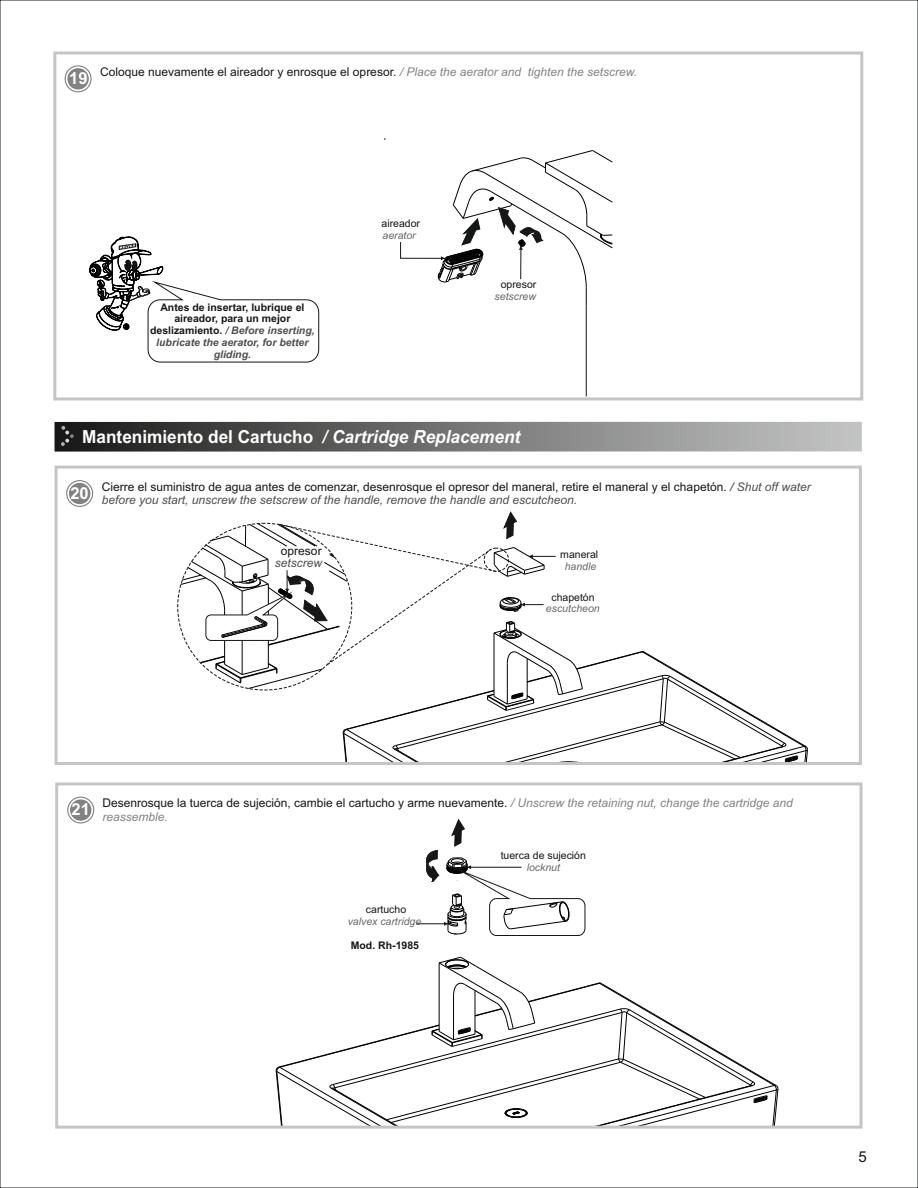
<style>
.page{position:relative;width:918px;height:1188px;background:#fff}
.page>*{position:absolute;margin:0;border:0;box-sizing:border-box;transform-origin:0 0}
.t1{font:700 18px "Arial";color:#fff;scale:.95 1}
.t2{font:italic 700 18px "Arial";color:#fff;scale:.95 1}
.t3{font:700 16.65px "Arial";color:#fff}
.t4{font:700 16.5px "Arial";color:#fff}
.t5{font:15px "Arial";color:#151616}
.t6{font:12px/13.4px "Arial";color:#151616}
.t7{font:italic 12px "Arial";color:#4e4e4d}
.t8{font:700 10.5px/11.7px "Arial";color:#151616;text-align:center}
.t9{font:10.5px "Arial";color:#151616}
.t10{font:italic 10.5px "Arial";color:#686868}
.t11{font:italic 10.5px "Arial";color:#666}
.s1{font-style:italic;color:#818281}
.s2{font-style:italic;color:#4e4e4d}
.s3{font-style:italic;color:#323232}
</style>
<div class="page">
<div style="left:55px;top:782px;width:808px;height:347px;border:3px solid #c5c5c5"></div>
<div style="left:67px;top:797px;width:27px;height:27px;border:1px solid #818281;border-radius:50%"></div>
<div style="left:70px;top:799px;width:21px;height:22px;background:#818281;border-radius:50%"></div>
<hr style="left:416px;top:924px;width:32px;height:1px;background:#151616">
<svg style="left:424px;top:819px;width:162px;height:117px"></svg>
<svg style="left:276px;top:957px;width:503px;height:170px"></svg>
<div style="left:55px;top:422px;width:807px;height:30px;background:linear-gradient(to right,#1b1a1a,#c8c9c9)"></div>
<svg style="left:61px;top:426px;width:13px;height:20px"></svg>
<div style="left:55px;top:466px;width:807px;height:299px;border:3px solid #c5c5c5"></div>
<div style="left:66px;top:480px;width:27px;height:27px;border:1px solid #818281;border-radius:50%"></div>
<div style="left:69px;top:483px;width:21px;height:21px;background:#818281;border-radius:50%"></div>
<svg style="left:180px;top:512px;width:628px;height:251px"></svg>
<div style="left:53px;top:51px;width:810px;height:349px;border:3px solid #c5c5c5"></div>
<div style="left:65px;top:65px;width:27px;height:27px;border:1px solid #818281;border-radius:50%"></div>
<div style="left:67px;top:68px;width:22px;height:22px;background:#818281;border-radius:50%"></div>
<svg style="left:89px;top:236px;width:230px;height:127px"></svg>
<hr style="left:586px;top:306px;width:1px;height:90px;background:#151616">
<svg style="left:400px;top:150px;width:213px;height:156px"></svg>
<h2 class="t3" style="left:69px;top:72px;width:20px">19</h2>
<p class="t6" style="left:100px;top:66px;width:539px">Coloque nuevamente el aireador y enrosque el opresor. <span class="s1">/ Place the aerator and tighten the setscrew.</span></p>
<p class="t8" style="left:150px;top:302px;width:166px">Antes de insertar, lubrique el aireador, para un mejor deslizamiento. <span class="s2">/ Before inserting, lubricate the aerator, for better gliding.</span></p>
<p class="t9" style="left:382px;top:219px;width:40px">aireador</p>
<p class="t10" style="left:383px;top:231px;width:35px">aerator</p>
<p class="t9" style="left:501px;top:281px;width:37px">opresor</p>
<p class="t11" style="left:495px;top:293px;width:43px">setscrew</p>
<h1 class="t1" style="left:82px;top:430px;width:245px">Mantenimiento del Cartucho</h1>
<p class="t6" style="left:102px;top:481px;width:711px">Cierre el suministro de agua antes de comenzar, desenrosque el opresor del maneral, retire el maneral y el chapetón. <span class="s3">/</span> <span class="s2">Shut off water before you start, unscrew the setscrew of the handle, remove the handle and escutcheon.</span></p>
<h1 class="t2" style="left:323px;top:430px;width:210px">/ Cartridge Replacement</h1>
<h3 class="t4" style="left:70px;top:487px;width:20px">20</h3>
<p class="t6" style="left:281px;top:545px;width:42px">opresor</p>
<p class="t9" style="left:560px;top:550px;width:39px">maneral</p>
<p class="t10" style="left:565px;top:562px;width:33px">handle</p>
<p class="t9" style="left:551px;top:593px;width:45px">chapetón</p>
<p class="t10" style="left:546px;top:605px;width:55px">escutcheon</p>
<p class="t7" style="left:275px;top:558px;width:49px">setscrew</p>
<h3 class="t4" style="left:72px;top:803px;width:20px">21</h3>
<p class="t6" style="left:103px;top:798px;width:692px">Desenrosque la tuerca de sujeción, cambie el cartucho y arme nuevamente. <span class="s1">/ Unscrew the retaining nut, change the cartridge and reassemble.</span></p>
<p class="t9" style="left:366px;top:906px;width:42px">cartucho</p>
<p class="t10" style="left:348px;top:917px;width:75px">valvex cartridge</p>
<p class="t8" style="left:351px;top:940px;width:70px">Mod. Rh-1985</p>
<p class="t9" style="left:501px;top:852px;width:87px">tuerca de sujeción</p>
<p class="t10" style="left:527px;top:863px;width:35px">locknut</p>
<p class="t5" style="left:859px;top:1151px;width:10px">5</p>
</div>
